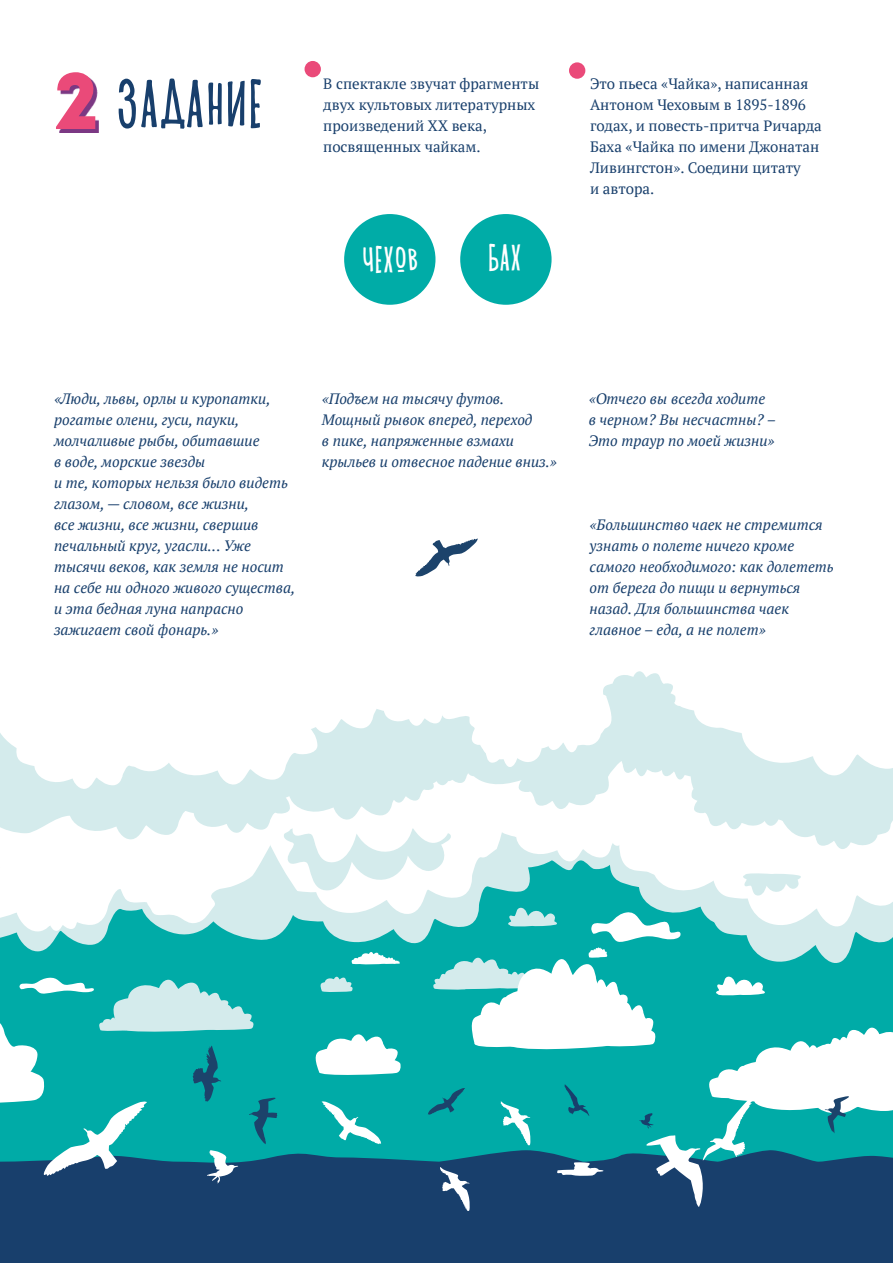
<style>
.page{position:relative;width:893px;height:1263px;background:#fff}
.page>*{position:absolute;margin:0;border:0;box-sizing:border-box;transform-origin:0 0}
.t1{font:54px "Shnobel";color:#183f6c}
.t2{font:30px "Shnobel";color:#fff}
.t3{font:italic 15px/21px "PT Serif";color:#183f6c}
.t4{font:15px/21px "PT Serif";color:#183f6c}
.s1{font-family:"Intro Demo Black Caps";font-size:79.8px;color:#ea4a79}
</style>
<div class="page">
<div style="left:0;top:1211px;width:893px;height:52px;background:#183f6c"></div>
<div style="left:344px;top:214px;width:91px;height:91px;background:#00aca7;border-radius:50%"></div>
<svg style="left:59px;top:76px;width:40px;height:57px;fill:#7c3983"></svg>
<div style="left:305px;top:61px;width:16px;height:16px;background:#ea4a79;border-radius:50%"></div>
<div style="left:569px;top:62px;width:16px;height:17px;background:#ea4a79;border-radius:50%"></div>
<div style="left:460px;top:214px;width:92px;height:91px;background:#00aca7;border-radius:50%"></div>
<svg style="left:415px;top:538px;width:63px;height:39px"></svg>
<svg style="left:0;top:671px;width:893px;height:540px"></svg>
<h1 class="t1" style="left:54px;top:67px;width:212px"><span class="s1">2</span> ЗАДАНИЕ</h1>
<p class="t4" style="left:323px;top:73px;width:218px">В спектакле звучат фрагменты двух культовых литературных произведений ХХ века, посвященных чайкам.</p>
<p class="t4" style="left:590px;top:73px;width:233px">Это пьеса «Чайка», написанная<br>Антоном Чеховым в 1895-1896 годах, и повесть-притча Ричарда<br>Баха «Чайка по имени Джонатан<br>Ливингстон». Соедини цитату<br>и автора.</p>
<h2 class="t2" style="left:363px;top:239px;width:58px">ЧЕХОВ</h2>
<h2 class="t2" style="left:489px;top:236px;width:35px">БАХ</h2>
<p class="t3" style="left:322px;top:388px;width:237px">«Подъем на тысячу футов.<br>Мощный рывок вперед, переход<br>в пике, напряженные взмахи крыльев и отвесное падение вниз.»</p>
<p class="t3" style="left:54px;top:388px;width:243px">«Люди, львы, орлы и куропатки, рогатые олени, гуси, пауки, молчаливые рыбы, обитавшие<br>в воде, морские звезды<br>и те, которых нельзя было видеть глазом, — словом, все жизни,<br>все жизни, все жизни, свершив печальный круг, угасли... Уже тысячи веков, как земля не носит на себе ни одного живого существа, и эта бедная луна напрасно зажигает свой фонарь.»</p>
<p class="t3" style="left:589px;top:388px;width:189px">«Отчего вы всегда ходите в черном? Вы несчастны? –<br>Это траур по моей жизни»</p>
<p class="t3" style="left:590px;top:514px;width:245px">«Большинство чаек не стремится узнать о полете ничего кроме самого необходимого: как долететь от берега до пищи и вернуться назад. Для большинства чаек главное – еда, а не полет»</p>
</div>
